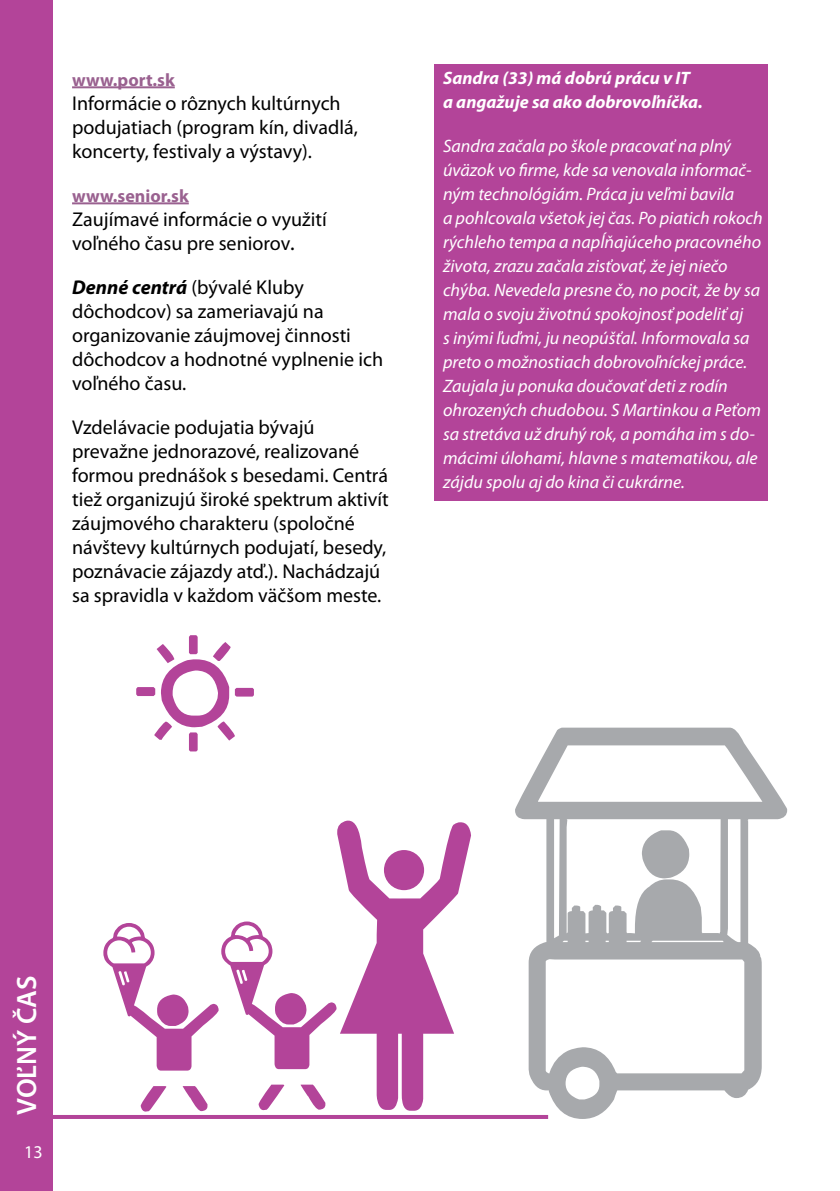
<style>
.page{position:relative;width:840px;height:1191px;background:#fff}
.page>*{position:absolute;margin:0;border:0;box-sizing:border-box;transform-origin:0 0}
.t1{font:600 28px "Myriad Pro";color:#fff}
.t2{font:20px/24px "Myriad Pro";color:#000}
.t3{font:italic 18px/24px "Myriad Pro";color:#fff}
.t4{font:italic 700 18px/24px "Myriad Pro";color:#fff}
.t5{font:700 18px "Myriad Pro";color:#9a6190}
.t6{font:18px "Myriad Pro";color:#fff}
.s1{font-size:22px}
.s2{font-weight:700;font-style:italic}
</style>
<div class="page">
<div style="left:434px;top:64px;width:333px;height:436px;background:#b34499"></div>
<div style="left:0;top:0;width:52px;height:1191px;background:#b34499"></div>
<svg style="left:136px;top:635px;width:118px;height:116px"></svg>
<hr style="left:44px;top:1115px;width:504px;height:4px;background:#b34499">
<hr style="left:72px;top:86px;width:103px;height:2px;background:#9a6190">
<hr style="left:72px;top:202px;width:117px;height:2px;background:#9a6190">
<svg style="left:515px;top:727px;width:271px;height:392px"></svg>
<svg style="left:103px;top:820px;width:368px;height:291px"></svg>
<div style="left:384px;top:850px;width:40px;height:40px;background:#b34499;border-radius:50%"></div>
<p class="t5" style="left:72px;top:68px;width:104px">www.port.sk</p>
<p class="t2" style="left:72px;top:90px;width:287px">Informácie o rôznych kultúrnych podujatiach (program kín, divadlá, koncerty, festivaly a výstavy).</p>
<p class="t5" style="left:72px;top:184px;width:118px">www.senior.sk</p>
<p class="t2" style="left:72px;top:206px;width:256px">Zaujímavé informácie o využití voľného času pre seniorov<span class="s1">.</span></p>
<p class="t2" style="left:72px;top:274px;width:312px"><span class="s2">Denné centrá</span> (bývalé Kluby dôchodcov) sa zameriavajú na organizovanie záujmovej činnosti dôchodcov a hodnotné vyplnenie ich voľného času.</p>
<p class="t2" style="left:72px;top:414px;width:318px">Vzdelávacie podujatia bývajú prevažne jednorazové, realizované formou prednášok s besedami. Centrá tiež organizujú široké spektrum aktivít záujmového charakteru (spoločné návštevy kultúrnych podujatí, besedy, poznávacie zájazdy atď.). Nachádzajú sa spravidla v každom väčšom meste.</p>
<p class="t4" style="left:443px;top:65px;width:261px">Sandra (33) má dobrú prácu v IT a angažuje sa ako dobrovoľníčka.</p>
<p class="t3" style="left:443px;top:133px;width:321px">Sandra začala po škole pracovať na plný úväzok vo firme, kde sa venovala informač&shy;ným technológiám. Práca ju veľmi bavila<br>a pohlcovala všetok jej čas. Po piatich rokoch rýchleho tempa a napĺňajúceho pracovného života, zrazu začala zisťovať, že jej niečo chýba. Nevedela presne čo, no pocit, že by sa mala o svoju životnú spokojnosť podeliť aj<br>s inými ľuďmi, ju neopúšťal. Informovala sa preto o možnostiach dobrovoľníckej práce.<br>Zaujala ju ponuka doučovať deti z rodín ohrozených chudobou. S Martinkou a Peťom sa stretáva už druhý rok, a pomáha im s do&shy;mácimi úlohami, hlavne s matematikou, ale zájdu spolu aj do kina či cukrárne.</p>
<h1 class="t1" style="left:9px;top:1115px;width:141px;rotate:-90deg">VOĽNÝ ČAS</h1>
<p class="t6" style="left:24px;top:1140px;width:20px">13</p>
</div>
